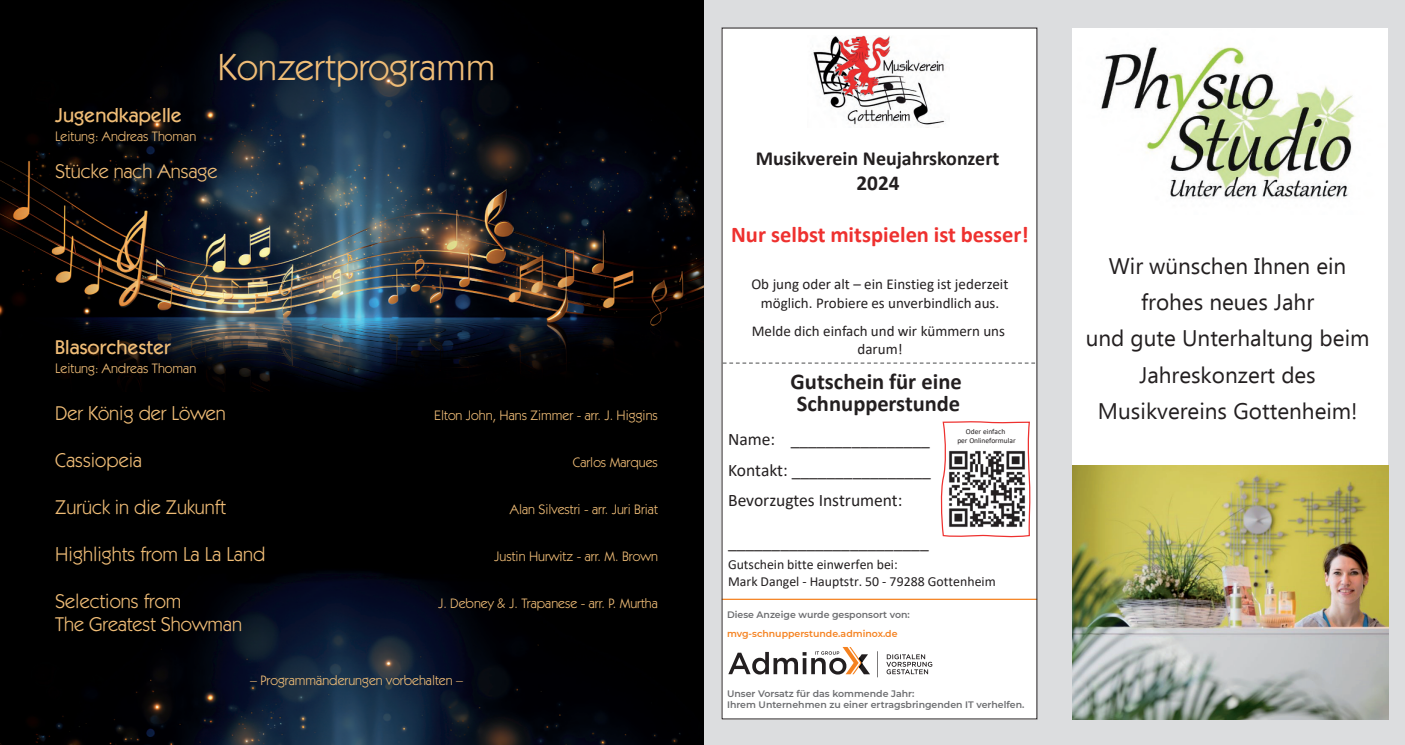
<style>
.page{position:relative;width:1405px;height:745px;background:#fff}
.page>*{position:absolute;margin:0;border:0;box-sizing:border-box;transform-origin:0 0}
.t1{font:37.5px "Itc Kabel";letter-spacing:.01em;color:#f0bd77}
.t2{font:22.5px/36.4px "Ebrima";color:#231f20;text-align:center}
.t3{font:700 22.5px/22px "Calibri";color:#231f20}
.t4{font:700 22.5px "Calibri";color:#ee312f}
.t5{font:700 21.25px "Calibri";color:#231f20}
.t6{font:20px "Itc Kabel";color:#f0bd77}
.t7{font:700 20px/24px "Calibri";color:#231f20;text-align:center}
.t8{font:500 20px "Itc Kabel";color:#f0bd77}
.t9{font:17.62px "Calibri";color:#231f20}
.t10{font:17.5px/30.2px "Calibri";letter-spacing:-.005em;color:#231f20;text-align:justify}
.t11{font:15px/18px "Calibri";color:#231f20;text-align:center}
.t12{font:13.75px "Itc Kabel";color:#f0bd77}
.t13{font:13.75px/16.5px "Calibri";color:#231f20}
.t14{font:600 9.38px/11.2px "Montserrat";color:#6c6d70}
.t15{font:600 9.38px "Montserrat";color:#f58220}
.t16{font:7.5px/9px "Calibri";letter-spacing:-.005em;color:#231f20;text-align:center}
</style>
<div class="page">
<img style="left:0;top:0;width:704px;height:744px">
<div style="left:704px;top:0;width:700px;height:744px;background:#dcdddf"></div>
<div style="left:721px;top:28px;width:316px;height:691px;background:#fff"></div>
<img style="left:811px;top:36px;width:134px;height:89px">
<svg style="left:723px;top:362px;width:312px;height:1px"></svg>
<svg style="left:940px;top:421px;width:91px;height:116px"></svg>
<img style="left:948px;top:450px;width:77px;height:77px">
<hr style="left:721px;top:598px;width:316px;height:1px;background:#f58220">
<svg style="left:728px;top:647px;width:204px;height:30px"></svg>
<div style="left:1072px;top:28px;width:316px;height:691px;background:#fff"></div>
<img style="left:1101px;top:46px;width:255px;height:153px">
<img style="left:1072px;top:465px;width:316px;height:254px">
<h1 class="t1" style="left:218px;top:46px;width:279px">Konzertprogramm</h1>
<h3 class="t8" style="left:55px;top:104px;width:128px">Jugendkapelle</h3>
<p class="t12" style="left:55px;top:128px;width:142px">Leitung: Andreas Thoman</p>
<h3 class="t6" style="left:55px;top:159px;width:164px">Stücke nach Ansage</h3>
<h3 class="t8" style="left:55px;top:335px;width:117px">Blasorchester</h3>
<p class="t12" style="left:55px;top:360px;width:142px">Leitung: Andreas Thoman</p>
<h3 class="t6" style="left:55px;top:401px;width:172px">Der König der Löwen</h3>
<p class="t12" style="left:434px;top:407px;width:225px">Elton John, Hans Zimmer - arr. J. Higgins</p>
<h3 class="t6" style="left:55px;top:448px;width:88px">Cassiopeia</h3>
<p class="t12" style="left:572px;top:454px;width:87px">Carlos Marques</p>
<h3 class="t6" style="left:55px;top:495px;width:172px">Zurück in die Zukunft</h3>
<p class="t12" style="left:510px;top:501px;width:149px">Alan Silvestri - arr. Juri Briat</p>
<h3 class="t6" style="left:55px;top:542px;width:211px">Highlights from La La Land</h3>
<p class="t12" style="left:494px;top:548px;width:165px">Justin Hurwitz - arr. M. Brown</p>
<h3 class="t6" style="left:55px;top:589px;width:128px">Selections from</h3>
<p class="t12" style="left:438px;top:595px;width:221px">J. Debney &amp; J. Trapanese - arr. P. Murtha</p>
<h3 class="t6" style="left:55px;top:612px;width:188px">The Greatest Showman</h3>
<p class="t12" style="left:250px;top:672px;width:214px">– Programmänderungen vorbehalten –</p>
<h3 class="t7" style="left:755px;top:146px;width:245px">Musikverein Neujahrskonzert<br>2024</h3>
<h2 class="t4" style="left:731px;top:219px;width:299px">Nur selbst mitspielen ist besser!</h2>
<p class="t11" style="left:751px;top:275px;width:258px">Ob jung oder alt – ein Einstieg ist jederzeit möglich. Probiere es unverbindlich aus.</p>
<p class="t11" style="left:751px;top:321px;width:255px">Melde dich einfach und wir kümmern uns darum!</p>
<h2 class="t3" style="left:790px;top:370px;width:173px">Gutschein für eine<br>Schnupperstunde</h2>
<p class="t10" style="left:728px;top:424px;width:204px">Name: ________________ Kontakt: ________________ Bevorzugtes Instrument:</p>
<h3 class="t5" style="left:856px;top:169px;width:45px">2024</h3>
<p class="t16" style="left:957px;top:426px;width:60px">Oder einfach<br>per Onlineformular</p>
<p class="t9" style="left:728px;top:529px;width:202px">_______________________</p>
<p class="t13" style="left:728px;top:556px;width:269px">Gutschein bitte einwerfen bei:<br>Mark Dangel - Hauptstr. 50 - 79288 Gottenheim</p>
<p class="t14" style="left:727px;top:609px;width:184px">Diese Anzeige wurde gesponsort von:</p>
<p class="t15" style="left:727px;top:626px;width:172px">mvg-schnupperstunde.adminox.de</p>
<p class="t14" style="left:727px;top:687px;width:299px">Unser Vorsatz für das kommende Jahr:<br>Ihrem Unternehmen zu einer ertragsbringenden IT verhelfen.</p>
<h2 class="t2" style="left:1085px;top:249px;width:285px">Wir wünschen Ihnen ein frohes neues Jahr<br>und gute Unterhaltung beim<br>Jahreskonzert des<br>Musikvereins Gottenheim!</h2>
</div>
